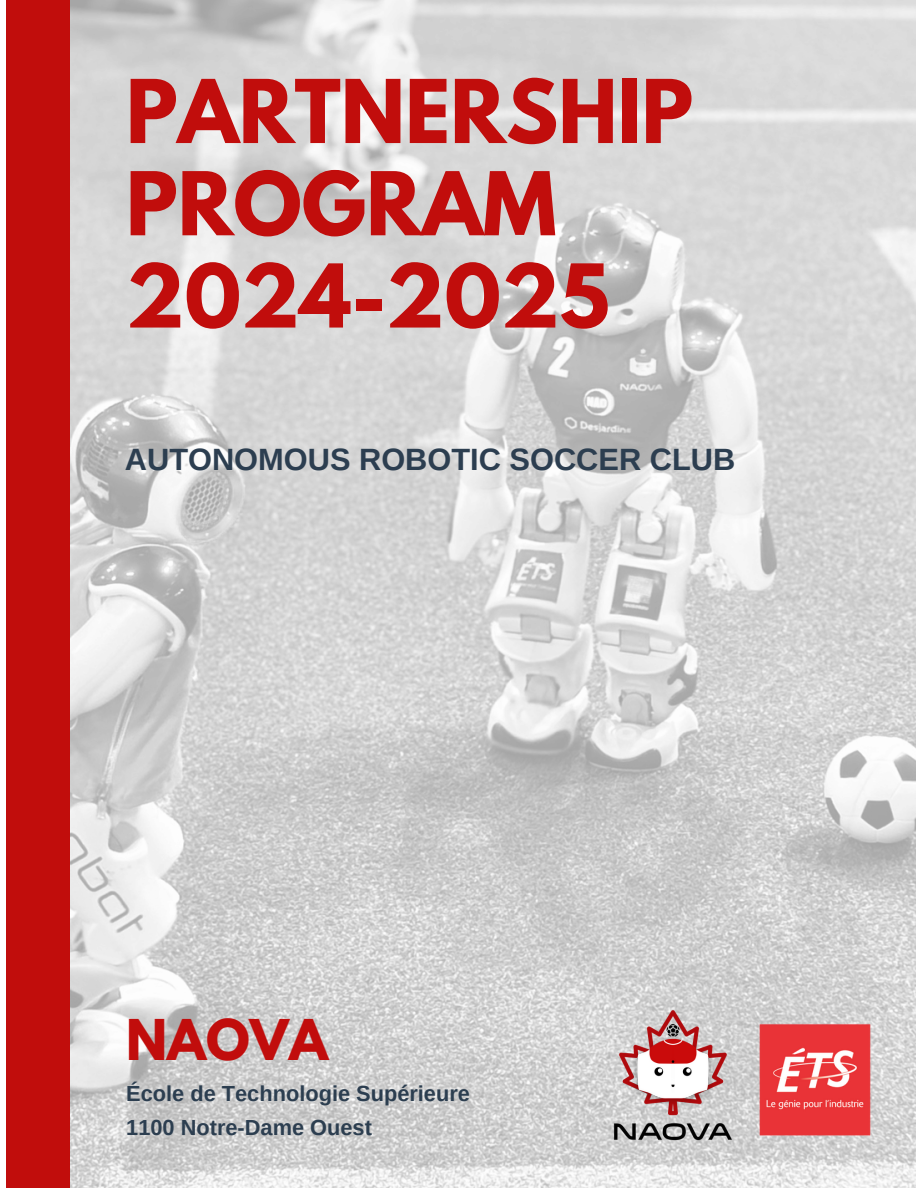
<style>
.page{position:relative;width:918px;height:1188px;background:#fff}
.page>*{position:absolute;margin:0;border:0;box-sizing:border-box;transform-origin:0 0}
.t1{font:700 77.85px/92.2px "League Spartan";color:#c10d0c}
.t2{font:700 49.8px "League Spartan";color:#c10d0c}
.t3{font:700 30.75px "Arimo";color:#2c3e50}
.t4{font:700 21.75px "Arimo";color:#2c3e50}
</style>
<div class="page">
<img style="left:69px;top:0;width:847px;height:1188px">
<div style="left:6px;top:0;width:63px;height:1188px;background:#c10d0c"></div>
<img style="left:613px;top:1006px;width:119px;height:135px">
<img style="left:754px;top:1018px;width:121px;height:124px">
<p class="t1" style="left:126px;top:76px;width:569px">PARTNERSHIP<br>PROGRAM<br>2024-2025</p>
<h2 class="t3" style="left:125px;top:442px;width:612px">AUTONOMOUS ROBOTIC SOCCER CLUB</h2>
<p class="t2" style="left:126px;top:1015px;width:203px">NAOVA</p>
<p class="t4" style="left:126px;top:1081px;width:345px">École de Technologie Supérieure</p>
<p class="t4" style="left:126px;top:1115px;width:247px">1100 Notre-Dame Ouest</p>
</div>
